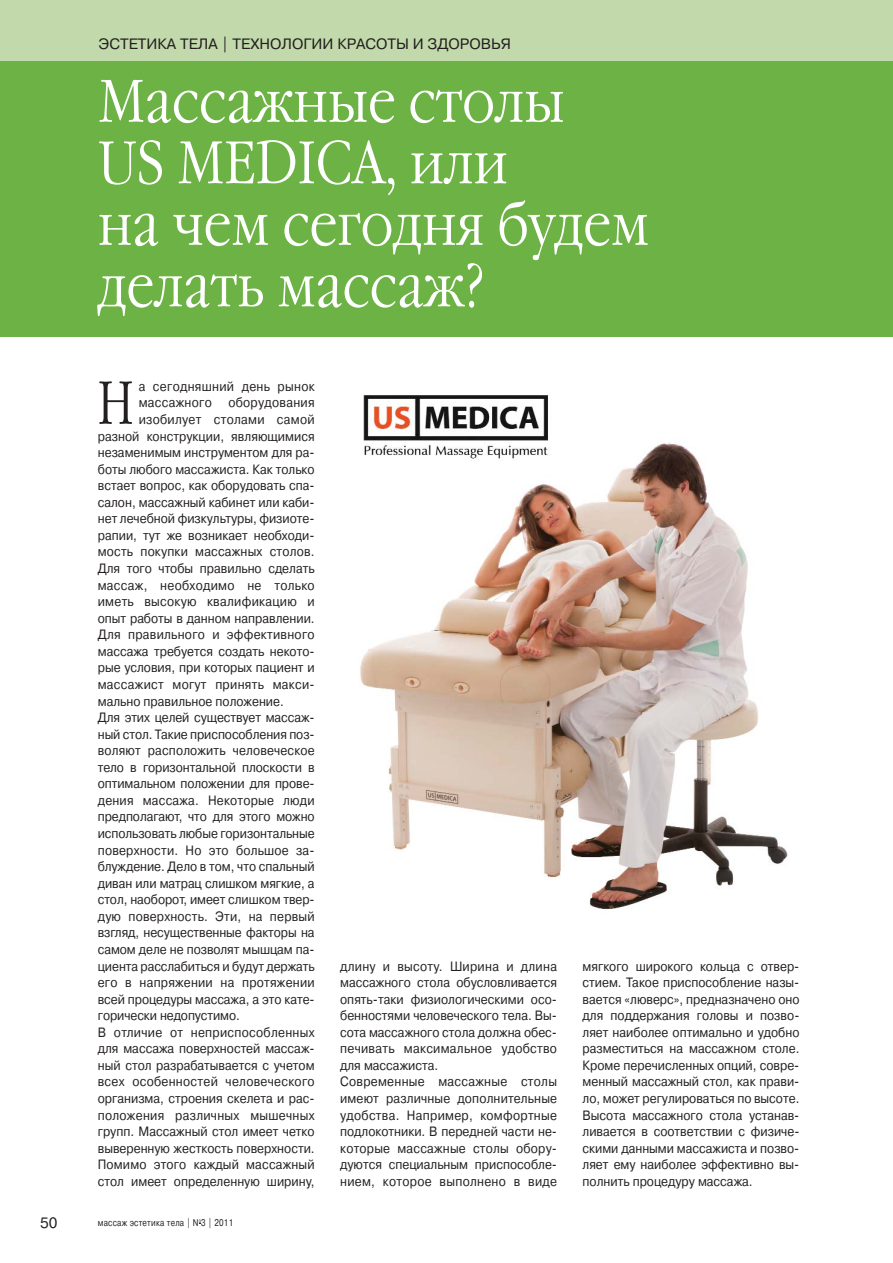
<style>
.page{position:relative;width:893px;height:1263px;background:#fff}
.page>*{position:absolute;margin:0;border:0;box-sizing:border-box;transform-origin:0 0}
.t1{font:300 60.75px "Garamond Narrow C";color:#231f20;scale:.9 1}
.t2{font:300 60px/61.5px "Garamond C";color:#fff;scale:.85 1}
.t3{font:15px "Pragmatica C";color:#231f20}
.t4{font:13.5px/16.5px "Pragmatica C";color:#231f20;scale:.9 1}
.t5{font:13.5px "Pragmatica C";letter-spacing:.025em;color:#231f20;scale:.9 1}
.t6{font:13.5px "Pragmatica C";letter-spacing:.02em;color:#231f20;scale:.9 1}
.t7{font:9.75px "Pragmatica C";letter-spacing:.03em;color:#231f20;scale:.8 1}
</style>
<div class="page">
<div style="left:0;top:31px;width:893px;height:306px;background:#6cb244"></div>
<div style="left:0;top:0;width:893px;height:61px;background:#c2d9ab"></div>
<img style="left:360px;top:395px;width:428px;height:514px">
<p class="t3" style="left:99px;top:39px;width:414px">ЭСТЕТИКА ТЕЛА | ТЕХНОЛОГИИ КРАСОТЫ И ЗДОРОВЬЯ</p>
<h2 class="t2" style="left:98px;top:77px;width:650px">Массажные столы<br>US MEDICA, или<br>на чем сегодня будем делать массаж?</h2>
<h1 class="t1" style="left:98px;top:379px;width:41px">Н</h1>
<p class="t5" style="left:139px;top:381px;width:197px">а сегодняшний день рынок</p>
<p class="t5" style="left:139px;top:398px;width:197px">массажного оборудования</p>
<p class="t5" style="left:139px;top:414px;width:197px">изобилует столами самой</p>
<p class="t4" style="left:98px;top:429px;width:242px">разной конструкции, являющимися</p>
<p class="t4" style="left:98px;top:445px;width:242px">незаменимым инструментом для ра-</p>
<p class="t4" style="left:98px;top:462px;width:242px">боты любого массажиста. Как только</p>
<p class="t4" style="left:98px;top:478px;width:242px">встает вопрос, как оборудовать спа-</p>
<p class="t4" style="left:98px;top:495px;width:242px">салон, массажный кабинет или каби-</p>
<p class="t4" style="left:98px;top:512px;width:242px">нет лечебной физкультуры, физиоте-</p>
<p class="t4" style="left:98px;top:528px;width:242px">рапии, тут же возникает необходи-</p>
<p class="t4" style="left:98px;top:545px;width:242px">мость покупки массажных столов.</p>
<p class="t4" style="left:98px;top:561px;width:242px">Для того чтобы правильно сделать</p>
<p class="t5" style="left:98px;top:580px;width:242px">массаж, необходимо не только</p>
<p class="t5" style="left:98px;top:597px;width:242px">иметь высокую квалификацию и</p>
<p class="t4" style="left:98px;top:611px;width:242px">опыт работы в данном направлении.</p>
<p class="t6" style="left:98px;top:630px;width:242px">Для правильного и эффективного</p>
<p class="t4" style="left:98px;top:644px;width:242px">массажа требуется создать некото-</p>
<p class="t4" style="left:98px;top:661px;width:242px">рые условия, при которых пациент и</p>
<p class="t5" style="left:98px;top:679px;width:242px">массажист могут принять макси-</p>
<p class="t4" style="left:98px;top:694px;width:208px">мально правильное положение.</p>
<p class="t4" style="left:98px;top:710px;width:242px">Для этих целей существует массаж-</p>
<p class="t4" style="left:98px;top:727px;width:242px">ный стол. Такие приспособления поз-</p>
<p class="t4" style="left:98px;top:743px;width:242px">воляют расположить человеческое</p>
<p class="t4" style="left:98px;top:760px;width:242px">тело в горизонтальной плоскости в</p>
<p class="t4" style="left:98px;top:777px;width:242px">оптимальном положении для прове-</p>
<p class="t4" style="left:98px;top:793px;width:242px">дения массажа. Некоторые люди</p>
<p class="t4" style="left:98px;top:810px;width:242px">предполагают, что для этого можно</p>
<p class="t4" style="left:98px;top:826px;width:242px">использовать любые горизонтальные</p>
<p class="t4" style="left:98px;top:843px;width:242px">поверхности. Но это большое за-</p>
<p class="t4" style="left:98px;top:859px;width:242px">блуждение. Дело в том, что спальный</p>
<p class="t4" style="left:98px;top:876px;width:242px">диван или матрац слишком мягкие, а</p>
<p class="t4" style="left:98px;top:892px;width:242px">стол, наоборот, имеет слишком твер-</p>
<p class="t4" style="left:98px;top:909px;width:242px">дую поверхность. Эти, на первый</p>
<p class="t4" style="left:98px;top:926px;width:242px">взгляд, несущественные факторы на</p>
<p class="t4" style="left:98px;top:942px;width:242px">самом деле не позволят мышцам па-</p>
<p class="t4" style="left:98px;top:959px;width:242px">циента расслабиться и будут держать</p>
<p class="t4" style="left:98px;top:975px;width:242px">его в напряжении на протяжении</p>
<p class="t4" style="left:98px;top:992px;width:242px">всей процедуры массажа, а это кате-</p>
<p class="t4" style="left:98px;top:1008px;width:159px">горически недопустимо.</p>
<p class="t5" style="left:98px;top:1027px;width:242px">В отличие от неприспособленных</p>
<p class="t4" style="left:98px;top:1042px;width:242px">для массажа поверхностей массаж-</p>
<p class="t4" style="left:98px;top:1058px;width:242px">ный стол разрабатывается с учетом</p>
<p class="t5" style="left:98px;top:1077px;width:242px">всех особенностей человеческого</p>
<p class="t4" style="left:98px;top:1091px;width:242px">организма, строения скелета и рас-</p>
<p class="t5" style="left:98px;top:1110px;width:242px">положения различных мышечных</p>
<p class="t4" style="left:98px;top:1124px;width:242px">групп. Массажный стол имеет четко</p>
<p class="t4" style="left:98px;top:1141px;width:242px">выверенную жесткость поверхности.</p>
<p class="t4" style="left:98px;top:1157px;width:242px">Помимо этого каждый массажный</p>
<p class="t4" style="left:98px;top:1174px;width:242px">стол имеет определенную ширину,</p>
<p class="t3" style="left:40px;top:1217px;width:19px">50</p>
<p class="t7" style="left:98px;top:1219px;width:171px">массаж эстетика тела | N<sup>0</sup>3 | 2011</p>
<p class="t4" style="left:340px;top:959px;width:242px">длину и высоту. Ширина и длина массажного стола обусловливается опять-таки физиологическими осо&shy;бенностями человеческого тела. Вы&shy;сота массажного стола должна обес&shy;печивать максимальное удобство для массажиста.<br>Современные массажные столы имеют различные дополнительные удобства. Например, комфортные подлокотники. В передней части не&shy;которые массажные столы обору&shy;дуются специальным приспособле&shy;нием, которое выполнено в виде</p>
<p class="t4" style="left:583px;top:959px;width:243px;text-align:justify">мягкого широкого кольца с отвер&shy;стием. Такое приспособление назы&shy;вается «люверс», предназначено оно для поддержания головы и позво&shy;ляет наиболее оптимально и удобно разместиться на массажном столе.<br>Кроме перечисленных опций, совре&shy;менный массажный стол, как прави&shy;ло, может регулироваться по высоте.<br>Высота массажного стола устанав&shy;ливается в соответствии с физиче&shy;скими данными массажиста и позво&shy;ляет ему наиболее эффективно вы&shy;полнить процедуру массажа.</p>
</div>
